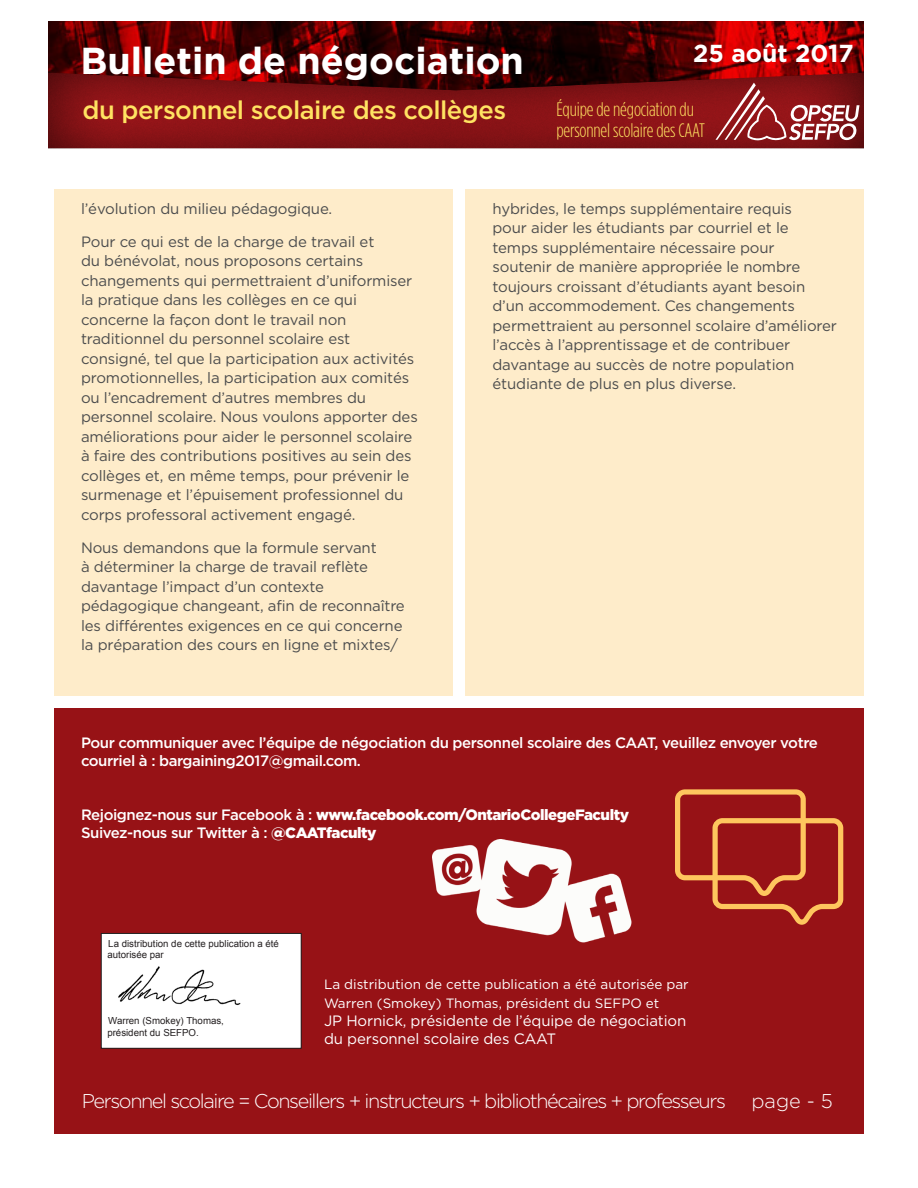
<style>
.page{position:relative;width:918px;height:1188px;background:#fff}
.page>*{position:absolute;margin:0;border:0;box-sizing:border-box;transform-origin:0 0}
.t1{font:700 37.5px "Gotham HTF";color:#fff}
.t2{font:500 25.5px "Gotham HTF";letter-spacing:-.02em;color:#ffe362}
.t3{font:700 24.6px "Gotham HTF";color:#fff}
.t4{font:300 19.95px "Gotham HTF";letter-spacing:-.07em;color:#fff}
.t5{font:300 condensed 19.5px/21px "Gotham HTF";letter-spacing:-.01em;color:#ffe362}
.body_copy_fr{font:15px/19.5px "Gotham HTF";letter-spacing:-.01em;color:#4b4c4d}
.t6{font:500 15px/18px "Gotham HTF";letter-spacing:-.03em;color:#fff}
.post_and_circulate_t{font:15px/18px "Gotham HTF";letter-spacing:-.01em;color:#fff}
.post_and_circulate_t-2{font:13.5px/19.5px "Gotham HTF";color:#fff}
.t7{font:9.75px/11.6px "Arial";color:#231f20}
.s1{font-weight:900}
</style>
<div class="page">
<div style="left:54px;top:1074px;width:809px;height:60px;background:#971216"></div>
<img style="left:48px;top:22px;width:816px;height:50px">
<div style="left:46px;top:72px;width:819px;height:78px;background:#231f20;opacity:.85"></div>
<svg style="left:716px;top:58px;width:143px;height:85px;background:#9e2e30"></svg>
<div style="left:54px;top:189px;width:399px;height:507px;background:#feecca"></div>
<div style="left:465px;top:189px;width:399px;height:507px;background:#feecca"></div>
<div style="left:54px;top:709px;width:810px;height:364px;background:#971216"></div>
<svg style="left:675px;top:789px;width:168px;height:136px"></svg>
<img style="left:432px;top:839px;width:200px;height:104px">
<div style="left:101px;top:933px;width:200px;height:115px;background:#fff"></div>
<img style="left:118px;top:966px;width:123px;height:40px">
<div style="left:101px;top:933px;width:200px;height:116px;border:1px solid #231f20"></div>
<h1 class="t1" style="left:80px;top:39px;width:445px">Bulletin de négociation</h1>
<h2 class="t2" style="left:82px;top:96px;width:425px">du personnel scolaire des collèges</h2>
<h3 class="t3" style="left:693px;top:39px;width:162px">25 août 2017</h3>
<h3 class="t5" style="left:556px;top:99px;width:150px">Équipe de négociation du personnel scolaire des CAAT</h3>
<p class="body_copy_fr" style="left:81px;top:198px;width:253px">l’évolution du milieu pédagogique.</p>
<p class="body_copy_fr" style="left:81px;top:231px;width:338px">Pour ce qui est de la charge de travail et<br>du bénévolat, nous proposons certains changements qui permettraient d’uniformiser la pratique dans les collèges en ce qui concerne la façon dont le travail non traditionnel du personnel scolaire est consigné, tel que la participation aux activités promotionnelles, la participation aux comités ou l’encadrement d’autres membres du personnel scolaire. Nous voulons apporter des améliorations pour aider le personnel scolaire à faire des contributions positives au sein des collèges et, en même temps, pour prévenir le surmenage et l’épuisement professionnel du corps professoral activement engagé.</p>
<p class="body_copy_fr" style="left:81px;top:537px;width:325px">Nous demandons que la formule servant<br>à déterminer la charge de travail reflète davantage l’impact d’un contexte pédagogique changeant, afin de reconnaître les différentes exigences en ce qui concerne la préparation des cours en ligne et mixtes/</p>
<p class="body_copy_fr" style="left:492px;top:198px;width:346px">hybrides, le temps supplémentaire requis<br>pour aider les étudiants par courriel et le temps supplémentaire nécessaire pour soutenir de manière appropriée le nombre toujours croissant d’étudiants ayant besoin d’un accommodement. Ces changements permettraient au personnel scolaire d’améliorer l’accès à l’apprentissage et de contribuer davantage au succès de notre population étudiante de plus en plus diverse.</p>
<p class="t6" style="left:81px;top:733px;width:738px">Pour communiquer avec l’équipe de négociation du personnel scolaire des CAAT, veuillez envoyer votre courriel à : bargaining2017@gmail.com.</p>
<p class="t6" style="left:81px;top:805px;width:550px">Rejoignez-nous sur Facebook à : <span class="s1">www.facebook.com/OntarioCollegeFaculty<br></span>Suivez-nous sur Twitter à : <span class="s1">@CAATfaculty</span></p>
<p class="t7" style="left:107px;top:937px;width:173px">La distribution de cette publication a été autorisée par</p>
<p class="t7" style="left:107px;top:1015px;width:118px">Warren (Smokey) Thomas, président du SEFPO.</p>
<p class="post_and_circulate_t-2" style="left:324px;top:974px;width:366px">La distribution de cette publication a été autorisée par<br>Warren (Smokey) Thomas, président du SEFPO et</p>
<p class="post_and_circulate_t" style="left:324px;top:1012px;width:364px">JP Hornick, présidente de l’équipe de négociation du personnel scolaire des CAAT</p>
<h3 class="t4" style="left:82px;top:1090px;width:646px">Personnel scolaire = Conseillers + instructeurs + bibliothécaires + professeurs</h3>
<h3 class="t4" style="left:751px;top:1090px;width:83px">page - 5</h3>
</div>
